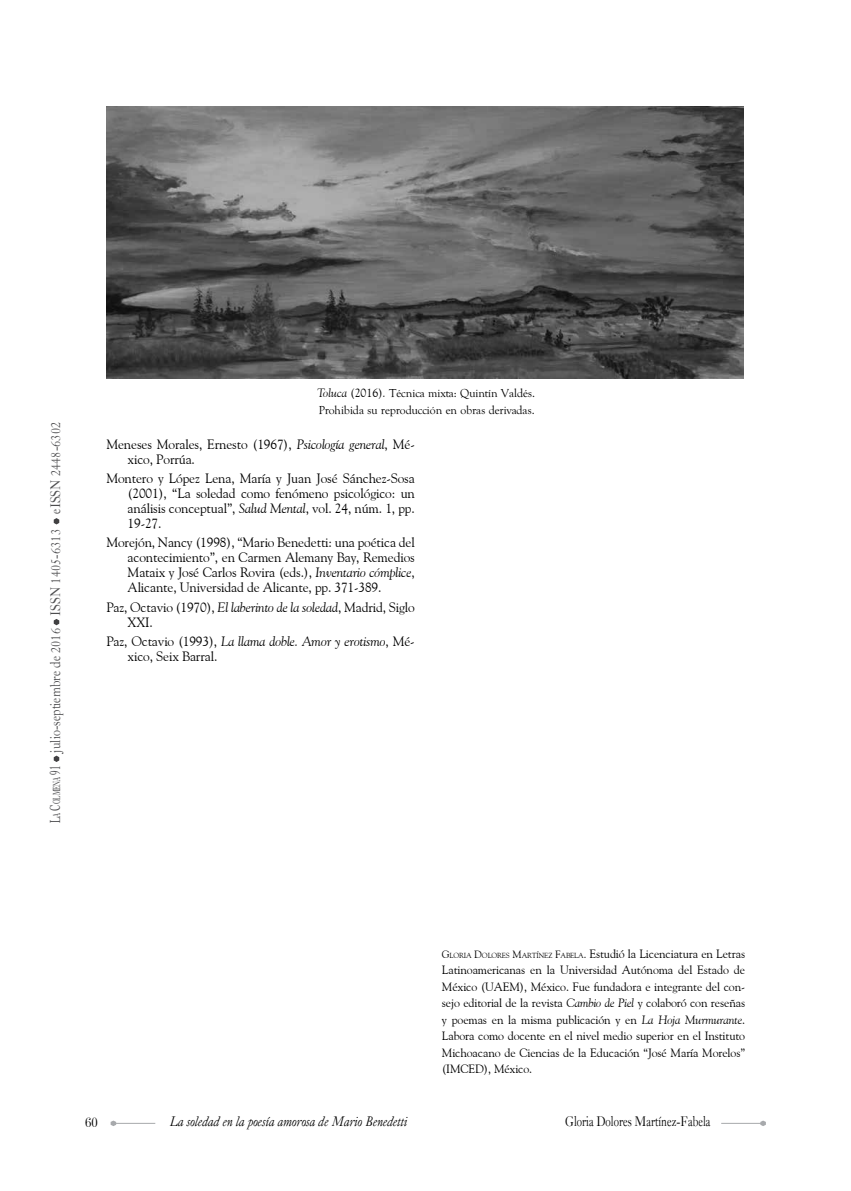
<style>
.page{position:relative;width:851px;height:1191px;background:#fff}
.page>*{position:absolute;margin:0;border:0;box-sizing:border-box;transform-origin:0 0}
.t1{font:15px "Caslon Old Face BT";color:#4d4d4f;scale:.9 1}
.t2{font:italic 15px "Caslon Old Face BT";color:#000;scale:.9 1}
.t3{font:15px "Caslon Old Face BT";color:#000;scale:.8 1}
.t4{font:13.5px/15px "Goudy Old Style BT";letter-spacing:-.01em;color:#000}
.t5{font:300 13.5px "Windsor BT";color:#000;scale:.8 1}
.t6{font:12px/16.5px "Goudy Old Style BT";letter-spacing:-.01em;color:#000;text-align:justify}
.t7{font:12px/16.4px "Goudy Old Style Normal";color:#000}
.s1{font-family:"Dutch 766 BT Roman A"}
.s2{font-family:"Dutch 766 BT Roman A";font-size:10.5px}
.s3{font-family:"Goudy Old Style BT";font-style:italic}
.s4{font-family:"Goudy Old Style BT"}
.s5{font-style:italic}
.s6{font-size:10.5px}
.s7{font-size:7.35px}
</style>
<div class="page">
<svg style="left:759px;top:1120px;width:7px;height:6px"></svg>
<hr style="left:721px;top:1123px;width:42px;height:1px;background:#a7a9ac">
<svg style="left:110px;top:1120px;width:7px;height:6px"></svg>
<hr style="left:113px;top:1123px;width:42px;height:1px;background:#a7a9ac">
<svg style="left:53px;top:755px;width:7px;height:7px"></svg>
<svg style="left:53px;top:619px;width:7px;height:7px"></svg>
<svg style="left:53px;top:518px;width:7px;height:7px"></svg>
<img style="left:106px;top:106px;width:637px;height:272px">
<p class="t1" style="left:46px;top:823px;width:447px;rotate:-90deg"><span class="s1">L</span><span class="s2">a</span> <span class="s1">C</span><span class="s2">olmena</span> <span class="s1">91</span> julio-septiembre de 2016 ISSN 1405-6313 eISSN 2448-6302</p>
<p class="t7" style="left:317px;top:385px;width:219px"><span class="s3">Toluca</span> <span class="s4">(2016)</span><span class="s3">.</span> Técnica mixta: Quintín Valdés.<br>Prohibida su reproducción en obras derivadas.</p>
<p class="t4" style="left:128px;top:436px;width:289px;text-indent:-21px">Meneses Morales, Ernesto (1967), <span class="s5">Psicología general</span>, Mé&shy;xico, Porrúa.</p>
<p class="t4" style="left:128px;top:471px;width:289px;text-align:justify;text-indent:-21px">Montero y López Lena, María y Juan José Sánchez-Sosa (2001), “La soledad como fenómeno psicológico: un análisis conceptual”, <span class="s5">Salud Mental</span>, vol. 24, núm. 1, pp.<br>19-27.</p>
<p class="t4" style="left:128px;top:535px;width:289px;text-align:justify;text-indent:-21px">Morejón, Nancy (1998), “Mario Benedetti: una poética del acontecimiento”, en Carmen Alemany Bay, Remedios Mataix y José Carlos Rovira (eds.), <span class="s5">Inventario cómplice</span>, Alicante, Universidad de Alicante, pp. 371-389.</p>
<p class="t4" style="left:128px;top:599px;width:289px;text-indent:-21px">Paz, Octavio (1970), <span class="s5">El laberinto de la soledad</span>, Madrid, Siglo<br>XXI.</p>
<p class="t4" style="left:128px;top:633px;width:288px;text-indent:-21px">Paz, Octavio (1993), <span class="s5">La llama doble. Amor y erotismo</span>, Mé&shy;xico, Seix Barral.</p>
<p class="t6" style="left:442px;top:945px;width:304px"><span class="s6">G</span><span class="s7">LORIA</span> <span class="s6">D</span><span class="s7">OLORES</span> <span class="s6">M</span><span class="s7">ARTÍNEZ</span> <span class="s6">F</span><span class="s7">ABELA</span><span class="s6">.</span> Estudió la Licenciatura en Letras Latinoamericanas en la Universidad Autónoma del Estado de México (UAEM), México. Fue fundadora e integrante del con&shy;sejo editorial de la revista <span class="s5">Cambio de Piel</span> y colaboró con reseñas y poemas en la misma publicación y en <span class="s5">La Hoja Murmurante</span>.<br>Labora como docente en el nivel medio superior en el Instituto Michoacano de Ciencias de la Educación “José María Morelos” (IMCED), México.</p>
<p class="t5" style="left:85px;top:1114px;width:17px">60</p>
<p class="t2" style="left:170px;top:1113px;width:265px">La soledad en la poesía amorosa de Mario Benedetti</p>
<p class="t3" style="left:565px;top:1112px;width:183px">Gloria Dolores Martínez-Fabela</p>
</div>
